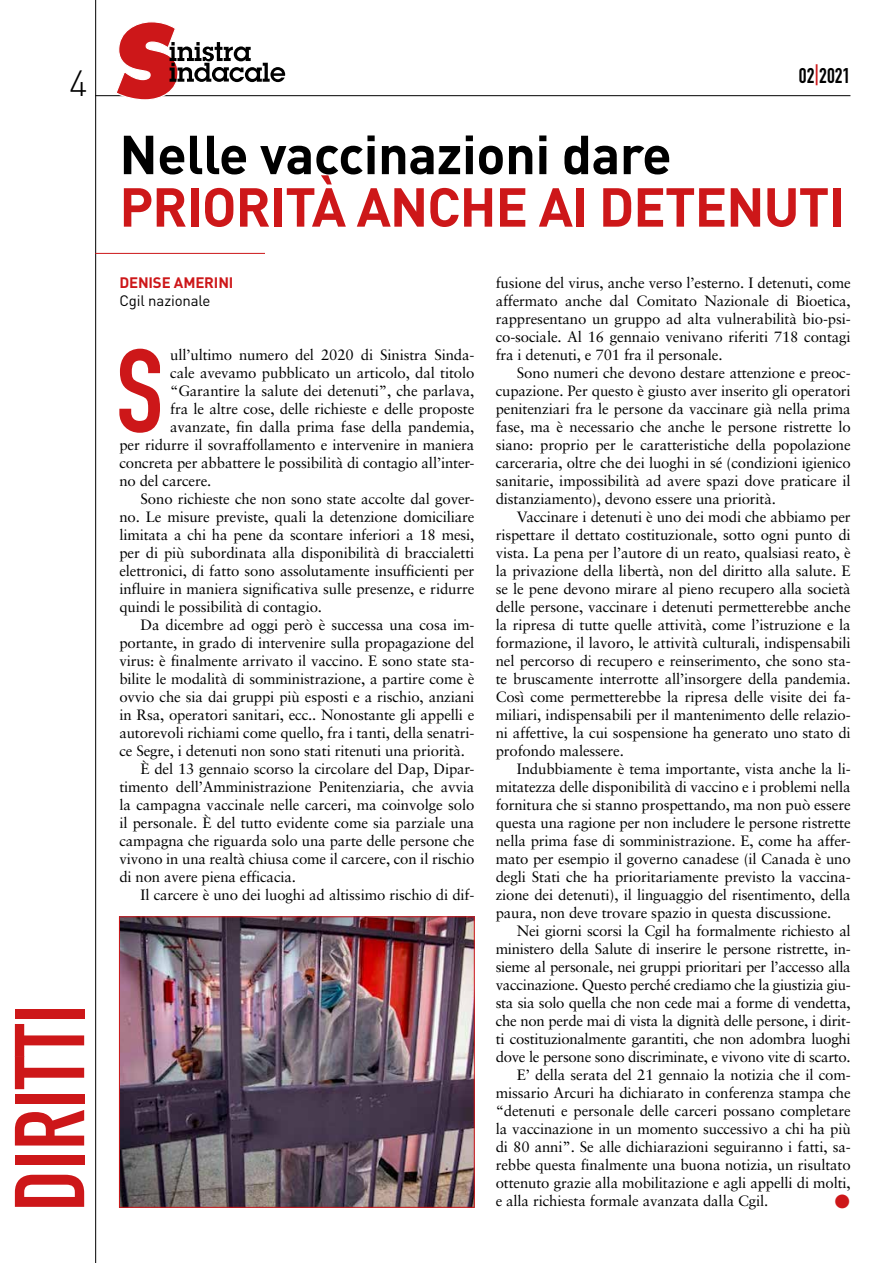
<style>
.page{position:relative;width:893px;height:1263px;background:#fff}
.page>*{position:absolute;margin:0;border:0;box-sizing:border-box;transform-origin:0 0}
.t1{font:116.1px "DIN Engschrift Std";color:#cd1719}
.t2{font:97.35px "DIN Engschrift Std";color:#cd1719}
.t3{font:700 54px "DIN";letter-spacing:-.02em;color:#cd1719}
.t4{font:700 54px "DIN";letter-spacing:-.01em;color:#000}
.t5{font:300 36px "DIN";color:#000}
.t6{font:21px "DIN Engschrift Std";color:#000}
.t7{font:15px/18px "Sabon";letter-spacing:-.01em;color:#000;text-align:justify}
.t8{font:700 15px "DIN";letter-spacing:-.01em;color:#cd1719}
.t9{font:15px "DIN";letter-spacing:-.01em;color:#000}
.t10{font:15px "Zapf Dingbats IT Cby BT";color:#cd1719}
.s1{color:#cd1719}
</style>
<div class="page">
<hr style="left:95px;top:95px;width:755px;height:1px;background:#000">
<svg style="left:115px;top:22px;width:170px;height:78px"></svg>
<hr style="left:95px;top:0;width:1px;height:1263px;background:#000">
<hr style="left:95px;top:253px;width:170px;height:1px;background:#cd1719">
<img style="left:121px;top:918px;width:352px;height:288px">
<div style="left:119px;top:916px;width:356px;height:292px;border:1px solid #cd1719"></div>
<h3 class="t5" style="left:69px;top:61px;width:20px">4</h3>
<h2 class="t2" style="left:-7px;top:1211px;width:209px;rotate:-90deg">DIRITTI</h2>
<h3 class="t6" style="left:799px;top:63px;width:53px">02<span class="s1">|</span>2021</h3>
<h3 class="t4" style="left:119px;top:119px;width:554px">Nelle vaccinazioni dare</h3>
<h3 class="t3" style="left:119px;top:172px;width:727px">PRIORITÀ ANCHE AI DETENUTI</h3>
<p class="t8" style="left:119px;top:273px;width:116px">DENISE AMERINI</p>
<p class="t9" style="left:119px;top:291px;width:93px">Cgil nazionale</p>
<h1 class="t1" style="left:116px;top:323px;width:49px">S</h1>
<p class="t7" style="left:170px;top:346px;width:306px">ull’ultimo numero del 2020 di Sinistra Sinda-</p>
<p class="t7" style="left:170px;top:364px;width:306px">cale avevamo pubblicato un articolo, dal titolo</p>
<p class="t7" style="left:170px;top:382px;width:306px">“Garantire la salute dei detenuti”, che parlava,</p>
<p class="t7" style="left:170px;top:400px;width:306px">fra le altre cose, delle richieste e delle proposte</p>
<p class="t7" style="left:170px;top:418px;width:306px">avanzate, fin dalla prima fase della pandemia,</p>
<p class="t7" style="left:119px;top:436px;width:357px">per ridurre il sovraffollamento e intervenire in maniera</p>
<p class="t7" style="left:119px;top:454px;width:357px">concreta per abbattere le possibilità di contagio all’inter-</p>
<p class="t7" style="left:119px;top:472px;width:94px">no del carcere.</p>
<p class="t7" style="left:141px;top:490px;width:335px">Sono richieste che non sono state accolte dal gover-</p>
<p class="t7" style="left:119px;top:508px;width:357px">no. Le misure previste, quali la detenzione domiciliare</p>
<p class="t7" style="left:119px;top:526px;width:357px">limitata a chi ha pene da scontare inferiori a 18 mesi,</p>
<p class="t7" style="left:119px;top:544px;width:357px">per di più subordinata alla disponibilità di braccialetti</p>
<p class="t7" style="left:119px;top:562px;width:357px">elettronici, di fatto sono assolutamente insufficienti per</p>
<p class="t7" style="left:119px;top:580px;width:357px">influire in maniera significativa sulle presenze, e ridurre</p>
<p class="t7" style="left:119px;top:598px;width:204px">quindi le possibilità di contagio.</p>
<p class="t7" style="left:141px;top:616px;width:335px">Da dicembre ad oggi però è successa una cosa im-</p>
<p class="t7" style="left:119px;top:634px;width:357px">portante, in grado di intervenire sulla propagazione del</p>
<p class="t7" style="left:119px;top:652px;width:356px">virus: è finalmente arrivato il vaccino. E sono state sta-</p>
<p class="t7" style="left:119px;top:670px;width:357px">bilite le modalità di somministrazione, a partire come è</p>
<p class="t7" style="left:119px;top:688px;width:357px">ovvio che sia dai gruppi più esposti e a rischio, anziani</p>
<p class="t7" style="left:119px;top:706px;width:357px">in Rsa, operatori sanitari, ecc.. Nonostante gli appelli e</p>
<p class="t7" style="left:119px;top:724px;width:357px">autorevoli richiami come quello, fra i tanti, della senatri-</p>
<p class="t7" style="left:119px;top:742px;width:347px">ce Segre, i detenuti non sono stati ritenuti una priorità.</p>
<p class="t7" style="left:141px;top:760px;width:335px">È del 13 gennaio scorso la circolare del Dap, Dipar-</p>
<p class="t7" style="left:119px;top:778px;width:357px">timento dell’Amministrazione Penitenziaria, che avvia</p>
<p class="t7" style="left:119px;top:796px;width:357px">la campagna vaccinale nelle carceri, ma coinvolge solo</p>
<p class="t7" style="left:119px;top:814px;width:357px">il personale. È del tutto evidente come sia parziale una</p>
<p class="t7" style="left:119px;top:832px;width:357px">campagna che riguarda solo una parte delle persone che</p>
<p class="t7" style="left:119px;top:850px;width:357px">vivono in una realtà chiusa come il carcere, con il rischio</p>
<p class="t7" style="left:119px;top:868px;width:178px">di non avere piena efficacia.</p>
<p class="t7" style="left:141px;top:886px;width:335px">Il carcere è uno dei luoghi ad altissimo rischio di dif-</p>
<p class="t7" style="left:496px;top:274px;width:357px">fusione del virus, anche verso l’esterno. I detenuti, come affermato anche dal Comitato Nazionale di Bioetica, rappresentano un gruppo ad alta vulnerabilità bio-psi&shy;co-sociale. Al 16 gennaio venivano riferiti 718 contagi fra i detenuti, e 701 fra il personale.</p>
<p class="t7" style="left:496px;top:364px;width:357px;text-indent:21px">Sono numeri che devono destare attenzione e preoc&shy;cupazione. Per questo è giusto aver inserito gli operatori penitenziari fra le persone da vaccinare già nella prima fase, ma è necessario che anche le persone ristrette lo siano: proprio per le caratteristiche della popolazione carceraria, oltre che dei luoghi in sé (condizioni igienico sanitarie, impossibilità ad avere spazi dove praticare il distanziamento), devono essere una priorità.</p>
<p class="t7" style="left:496px;top:508px;width:357px;text-indent:21px">Vaccinare i detenuti è uno dei modi che abbiamo per rispettare il dettato costituzionale, sotto ogni punto di vista. La pena per l’autore di un reato, qualsiasi reato, è la privazione della libertà, non del diritto alla salute. E se le pene devono mirare al pieno recupero alla società delle persone, vaccinare i detenuti permetterebbe anche la ripresa di tutte quelle attività, come l’istruzione e la formazione, il lavoro, le attività culturali, indispensabili nel percorso di recupero e reinserimento, che sono sta&shy;te bruscamente interrotte all’insorgere della pandemia.<br>Così come permetterebbe la ripresa delle visite dei fa&shy;miliari, indispensabili per il mantenimento delle relazio&shy;ni affettive, la cui sospensione ha generato uno stato di profondo malessere.</p>
<p class="t7" style="left:496px;top:760px;width:357px;text-indent:21px">Indubbiamente è tema importante, vista anche la li&shy;mitatezza delle disponibilità di vaccino e i problemi nella fornitura che si stanno prospettando, ma non può essere questa una ragione per non includere le persone ristrette nella prima fase di somministrazione. E, come ha affer&shy;mato per esempio il governo canadese (il Canada è uno degli Stati che ha prioritariamente previsto la vaccina&shy;zione dei detenuti), il linguaggio del risentimento, della paura, non deve trovare spazio in questa discussione.</p>
<p class="t7" style="left:517px;top:922px;width:335px">Nei giorni scorsi la Cgil ha formalmente richiesto al</p>
<p class="t7" style="left:496px;top:940px;width:357px">ministero della Salute di inserire le persone ristrette, in-</p>
<p class="t7" style="left:496px;top:958px;width:357px">sieme al personale, nei gruppi prioritari per l’accesso alla</p>
<p class="t7" style="left:496px;top:976px;width:357px">vaccinazione. Questo perché crediamo che la giustizia giu-</p>
<p class="t7" style="left:496px;top:994px;width:356px">sta sia solo quella che non cede mai a forme di vendetta,</p>
<p class="t7" style="left:496px;top:1012px;width:357px">che non perde mai di vista la dignità delle persone, i dirit-</p>
<p class="t7" style="left:496px;top:1030px;width:357px">ti costituzionalmente garantiti, che non adombra luoghi</p>
<p class="t7" style="left:496px;top:1048px;width:357px">dove le persone sono discriminate, e vivono vite di scarto.</p>
<p class="t7" style="left:517px;top:1066px;width:335px">E’ della serata del 21 gennaio la notizia che il com-</p>
<p class="t7" style="left:496px;top:1084px;width:357px">missario Arcuri ha dichiarato in conferenza stampa che</p>
<p class="t7" style="left:496px;top:1102px;width:357px">“detenuti e personale delle carceri possano completare</p>
<p class="t7" style="left:496px;top:1120px;width:356px">la vaccinazione in un momento successivo a chi ha più</p>
<p class="t7" style="left:496px;top:1138px;width:357px">di 80 anni”. Se alle dichiarazioni seguiranno i fatti, sa-</p>
<p class="t7" style="left:496px;top:1156px;width:357px">rebbe questa finalmente una buona notizia, un risultato</p>
<p class="t7" style="left:496px;top:1174px;width:357px">ottenuto grazie alla mobilitazione e agli appelli di molti,</p>
<p class="t7" style="left:496px;top:1192px;width:274px">e alla richiesta formale avanzata dalla Cgil.</p>
<p class="t10" style="left:835px;top:1194px;width:16px">●</p>
</div>
